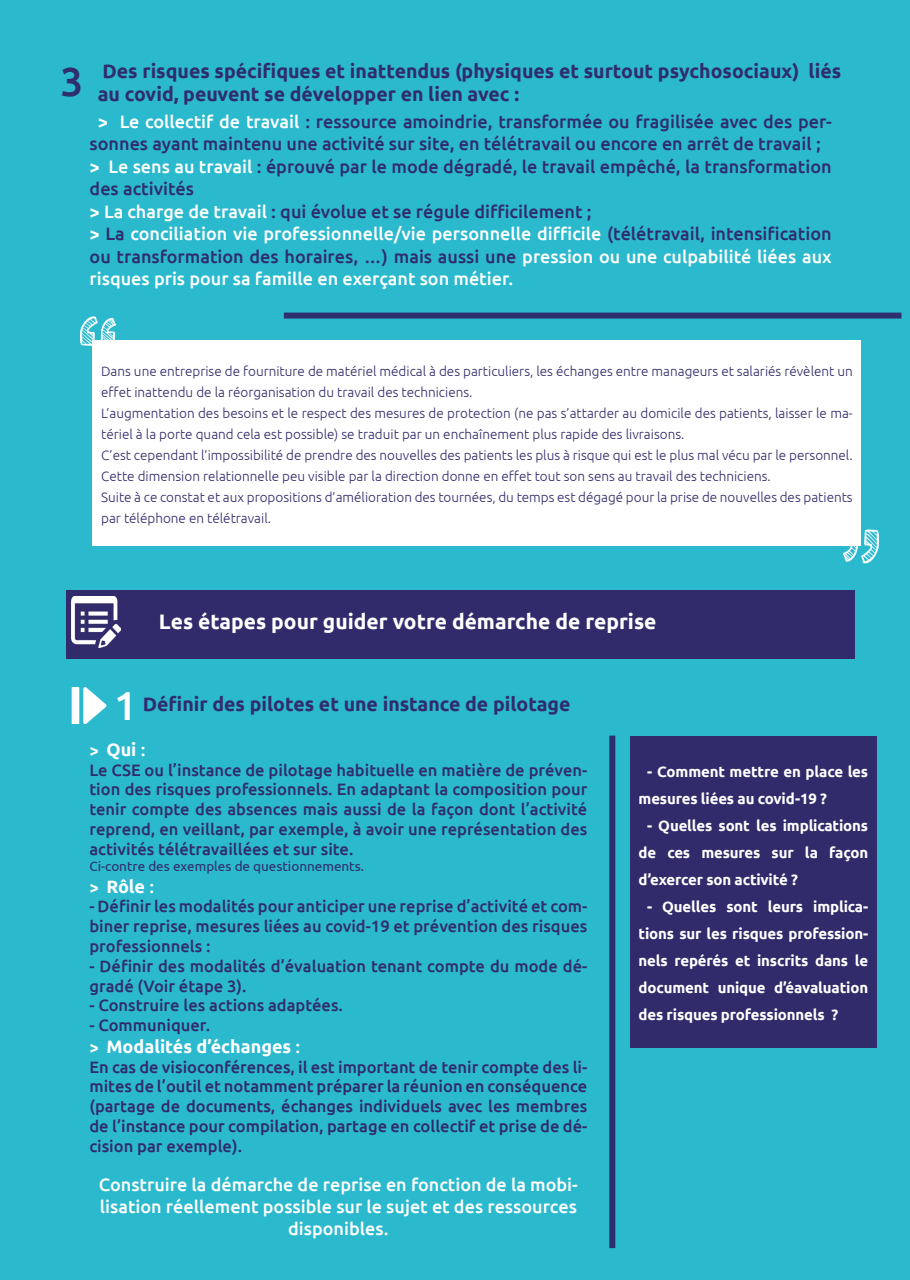
<style>
.page{position:relative;width:910px;height:1280px;background:#2bb9ce}
.page>*{position:absolute;margin:0;border:0;box-sizing:border-box;transform-origin:0 0}
.t1{font:500 40.5px "Ubuntu";color:#fff}
.t2{font:500 40.5px "Ubuntu";color:#2f2f6d}
.t3{font:700 21px "Ubuntu";color:#fff}
.t4{font:700 19.5px "Ubuntu";color:#302d6e}
.t5{font:500 18px/21.6px "Ubuntu";color:#fff;text-align:center}
.t6{font:500 18px/22.5px "Ubuntu";color:#302d6e}
.t7{font:700 18px "Ubuntu";color:#fff}
.t8{font:500 16.5px/19.8px "Ubuntu";color:#312d6b;text-align:justify}
.t9{font:500 16.5px/19.8px "Ubuntu";color:#312b6b;text-align:justify}
.t10{font:700 15px/27px "Ubuntu";letter-spacing:-.01em;color:#fff;text-align:justify}
.t11{font:300 13.5px/21px "Ubuntu";color:#312b6b}
.t12{font:13.5px "Ubuntu";color:#312d6b}
.s1{color:#fff}
.s2{color:#302d6e}
.s3{font-weight:500;font-size:16.5px}
.s4{font-weight:500}
</style>
<div class="page">
<div style="left:66px;top:590px;width:789px;height:69px;background:#312b6b"></div>
<img style="left:72px;top:596px;width:49px;height:51px">
<img style="left:72px;top:687px;width:35px;height:37px">
<img style="left:844px;top:529px;width:35px;height:35px">
<div style="left:284px;top:313px;width:617px;height:6px;background:#2f2f6d"></div>
<div style="left:93px;top:341px;width:768px;height:205px;background:#fff"></div>
<img style="left:80px;top:316px;width:35px;height:30px">
<div style="left:630px;top:736px;width:247px;height:312px;background:#312b6b"></div>
<div style="left:609px;top:736px;width:6px;height:512px;background:#2f2f6d"></div>
<p class="t2" style="left:60px;top:56px;width:25px">3</p>
<p class="t4" style="left:103px;top:59px;width:740px">Des risques spécifiques et inattendus (physiques et surtout psychosociaux) liés</p>
<p class="t4" style="left:98px;top:82px;width:423px">au covid, peuvent se développer en lien avec :</p>
<p class="t6" style="left:90px;top:109px;width:743px;text-indent:8px"><span class="s1">&gt; Le collectif de travail</span> : ressource amoindrie, transformée ou fragilisée avec des per&shy;sonnes ayant maintenu une activité sur site, en télétravail ou encore en arrêt de travail ;</p>
<p class="t6" style="left:90px;top:154px;width:743px"><span class="s1">&gt; Le sens au travail</span> : éprouvé par le mode dégradé, le travail empêché, la transformation des activités</p>
<p class="t6" style="left:90px;top:199px;width:503px"><span class="s1">&gt; La charge de travail</span> : qui évolue et se régule difficilement ;</p>
<p class="t5" style="left:90px;top:222px;width:743px;line-height:22.5px;text-align:justify">&gt; <span class="s2">La</span> conciliation vie professionnelle/vie personnelle difficile <span class="s2">(télétravail, intensification ou transformation des horaires, …) mais aussi une</span> pression ou une culpabilité liées aux risques pris pour sa famille en exerçant son métier.</p>
<p class="t11" style="left:101px;top:360px;width:753px">Dans une entreprise de fourniture de matériel médical à des particuliers, les échanges entre manageurs et salariés révèlent un effet inattendu de la réorganisation du travail des techniciens.</p>
<p class="t11" style="left:101px;top:402px;width:753px">L’augmentation des besoins et le respect des mesures de protection (ne pas s’attarder au domicile des patients, laisser le ma&shy;tériel à la porte quand cela est possible) se traduit par un enchaînement plus rapide des livraisons.</p>
<p class="t11" style="left:101px;top:444px;width:753px">C’est cependant l’impossibilité de prendre des nouvelles des patients les plus à risque qui est le plus mal vécu par le personnel.</p>
<p class="t11" style="left:101px;top:465px;width:671px">Cette dimension relationnelle peu visible par la direction donne en effet tout son sens au travail des techniciens.</p>
<p class="t11" style="left:101px;top:486px;width:753px">Suite à ce constat et aux propositions d’amélioration des tournées, du temps est dégagé pour la prise de nouvelles des patients par téléphone en télétravail.</p>
<p class="t3" style="left:159px;top:609px;width:499px">Les étapes pour guider votre démarche de reprise</p>
<p class="t1" style="left:114px;top:680px;width:25px">1</p>
<p class="t4" style="left:143px;top:693px;width:429px">Définir des pilotes et une instance de pilotage</p>
<p class="t7" style="left:89px;top:738px;width:58px"><span class="s3">&gt;</span> Qui <span class="s4">:</span></p>
<p class="t8" style="left:89px;top:759px;width:499px">Le CSE ou l’instance de pilotage habituelle en matière de préven&shy;tion des risques professionnels. En adaptant la composition pour tenir compte des absences mais aussi de la façon dont l’activité reprend, en veillant, par exemple, à avoir une représentation des activités télétravaillées et sur site.</p>
<p class="t12" style="left:89px;top:858px;width:276px">Ci-contre des exemples de questionnements.</p>
<p class="t7" style="left:89px;top:875px;width:66px"><span class="s3">&gt;</span> Rôle <span class="s4">:</span></p>
<p class="t8" style="left:89px;top:896px;width:499px">- Définir les modalités pour anticiper une reprise d’activité et com&shy;biner reprise, mesures liées au covid-19 et prévention des risques professionnels :</p>
<p class="t8" style="left:89px;top:955px;width:499px">- Définir des modalités d’évaluation tenant compte du mode dé&shy;gradé (Voir étape 3).</p>
<p class="t8" style="left:89px;top:995px;width:255px">- Construire les actions adaptées.</p>
<p class="t9" style="left:89px;top:1015px;width:122px"><span class="s2">-</span> Communiquer.</p>
<p class="t7" style="left:89px;top:1035px;width:212px"><span class="s3">&gt;</span> Modalités d’échanges <span class="s4">:</span></p>
<p class="t9" style="left:89px;top:1056px;width:499px">En cas de visioconférences, il est important de tenir compte des li&shy;mites de l’outil et notamment préparer la réunion en conséquence (partage de documents, échanges individuels avec les membres de l’instance pour compilation, partage en collectif et prise de dé&shy;cision par exemple).</p>
<p class="t5" style="left:99px;top:1173px;width:480px">Construire la démarche de reprise en fonction de la mobi&shy;lisation réellement possible sur le sujet et des ressources disponibles.</p>
<p class="t10" style="left:639px;top:758px;width:231px;text-indent:9px">- Comment mettre en place les mesures liées au covid-19 ?</p>
<p class="t10" style="left:639px;top:812px;width:231px;text-indent:9px">- Quelles sont les implications de ces mesures sur la façon d’exercer son activité ?</p>
<p class="t10" style="left:639px;top:893px;width:231px;text-indent:9px">- Quelles sont leurs implica&shy;tions sur les risques profession&shy;nels repérés et inscrits dans le document unique d’éavaluation des risques professionnels ?</p>
</div>
